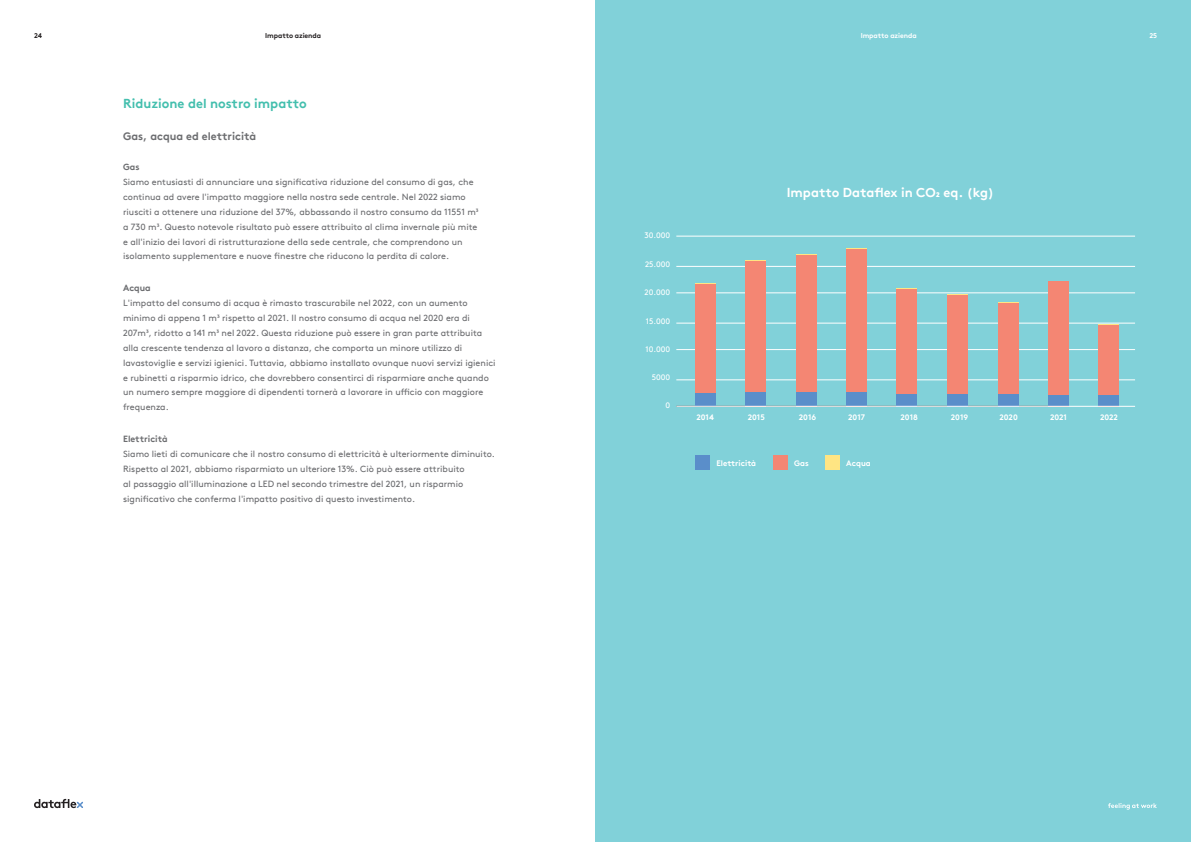
<style>
.page{position:relative;width:1191px;height:842px;background:#fff}
.page>*{position:absolute;margin:0;border:0;box-sizing:border-box;transform-origin:0 0}
.t1{font:700 13px "Brown Pro TT";color:#fff}
.Groene_header_normaal{font:700 13px "Brown Pro TT";color:#44bfae}
.Header_klein_grijs{font:700 11px "Brown Pro TT";color:#6c6d70}
.Broodtekst_grijs{font:9px/14.9px "Brown Pro TT";color:#6c6d70}
.Header_klein_grijs-2{font:700 9px "Brown Pro TT";color:#6c6d70}
.t2{font:700 8px "Brown Pro TT";color:#fff}
.t3{font:8px "Brown Pro TT";color:#fff}
.t4{font:700 7px "Brown Pro TT";letter-spacing:-.01em;color:#231f20}
.t5{font:700 7px "Brown Pro TT";letter-spacing:-.01em;color:#fff}
.s1{font-weight:700}
</style>
<div class="page">
<svg style="left:34px;top:799px;width:49px;height:9px"></svg>
<div style="left:596px;top:0;width:595px;height:842px;background:#81d1d9"></div>
<hr style="left:676px;top:349px;width:459px;height:1px;background:#fff">
<hr style="left:676px;top:292px;width:459px;height:1px;background:#fff">
<hr style="left:676px;top:236px;width:459px;height:1px;background:#fff">
<hr style="left:676px;top:379px;width:459px;height:1px;background:#fff">
<hr style="left:676px;top:323px;width:459px;height:1px;background:#fff">
<hr style="left:676px;top:266px;width:459px;height:1px;background:#fff">
<div style="left:695px;top:393px;width:20px;height:13px;background:#5a8eca"></div>
<div style="left:695px;top:284px;width:20px;height:109px;background:#f48673"></div>
<div style="left:745px;top:261px;width:20px;height:145px;background:#f48673"></div>
<div style="left:745px;top:393px;width:20px;height:13px;background:#5a8eca"></div>
<div style="left:796px;top:255px;width:20px;height:151px;background:#f48673"></div>
<div style="left:796px;top:393px;width:20px;height:13px;background:#5a8eca"></div>
<div style="left:846px;top:249px;width:20px;height:157px;background:#f48673"></div>
<div style="left:846px;top:393px;width:20px;height:13px;background:#5a8eca"></div>
<div style="left:896px;top:289px;width:21px;height:117px;background:#f48673"></div>
<div style="left:896px;top:394px;width:21px;height:12px;background:#5a8eca"></div>
<div style="left:947px;top:294px;width:20px;height:75px;background:#ffe583"></div>
<div style="left:947px;top:295px;width:20px;height:111px;background:#f48673"></div>
<div style="left:947px;top:394px;width:20px;height:12px;background:#5a8eca"></div>
<div style="left:998px;top:302px;width:20px;height:67px;background:#ffe583"></div>
<div style="left:998px;top:303px;width:20px;height:103px;background:#f48673"></div>
<div style="left:998px;top:394px;width:20px;height:12px;background:#5a8eca"></div>
<div style="left:1047px;top:281px;width:21px;height:125px;background:#f48673"></div>
<div style="left:1047px;top:396px;width:21px;height:10px;background:#5a8eca"></div>
<div style="left:1098px;top:324px;width:21px;height:45px;background:#ffe583"></div>
<div style="left:1098px;top:325px;width:21px;height:81px;background:#f48673"></div>
<div style="left:1098px;top:396px;width:21px;height:10px;background:#5a8eca"></div>
<div style="left:695px;top:455px;width:15px;height:15px;background:#5a8eca"></div>
<div style="left:773px;top:455px;width:14px;height:15px;background:#f48673"></div>
<div style="left:825px;top:455px;width:14px;height:15px;background:#ffe583"></div>
<hr style="left:676px;top:406px;width:459px;height:1px;background:#fff">
<svg style="left:1108px;top:803px;width:49px;height:7px"></svg>
<p class="t4" style="left:34px;top:30px;width:9px">24</p>
<p class="t4" style="left:265px;top:30px;width:57px">Impatto azienda</p>
<p class="Groene_header_normaal" style="left:123px;top:93px;width:185px">Riduzione del nostro impatto</p>
<p class="Header_klein_grijs" style="left:123px;top:128px;width:135px">Gas, acqua ed elettricità</p>
<p class="Header_klein_grijs-2" style="left:123px;top:160px;width:18px">Gas</p>
<p class="Broodtekst_grijs" style="left:123px;top:174px;width:357px">Siamo entusiasti di annunciare una significativa riduzione del consumo di gas, che continua ad avere l'impatto maggiore nella nostra sede centrale. Nel 2022 siamo riusciti a ottenere una riduzione del 37%, abbassando il nostro consumo da 11551 m3 a 730 m3. Questo notevole risultato può essere attribuito al clima invernale più mite e all'inizio dei lavori di ristrutturazione della sede centrale, che comprendono un isolamento supplementare e nuove finestre che riducono la perdita di calore.</p>
<p class="Broodtekst_grijs" style="left:123px;top:280px;width:374px"><span class="s1">Acqua<br></span>L'impatto del consumo di acqua è rimasto trascurabile nel 2022, con un aumento minimo di appena 1 m3 rispetto al 2021. Il nostro consumo di acqua nel 2020 era di 207m3, ridotto a 141 m3 nel 2022. Questa riduzione può essere in gran parte attribuita alla crescente tendenza al lavoro a distanza, che comporta un minore utilizzo di lavastoviglie e servizi igienici. Tuttavia, abbiamo installato ovunque nuovi servizi igienici e rubinetti a risparmio idrico, che dovrebbero consentirci di risparmiare anche quando un numero sempre maggiore di dipendenti tornerà a lavorare in ufficio con maggiore frequenza.</p>
<p class="Broodtekst_grijs" style="left:123px;top:431px;width:373px"><span class="s1">Elettricità<br></span>Siamo lieti di comunicare che il nostro consumo di elettricità è ulteriormente diminuito.<br>Rispetto al 2021, abbiamo risparmiato un ulteriore 13%. Ciò può essere attribuito<br>al passaggio all'illuminazione a LED nel secondo trimestre del 2021, un risparmio significativo che conferma l'impatto positivo di questo investimento.</p>
<p class="t5" style="left:860px;top:30px;width:57px">Impatto azienda</p>
<p class="t5" style="left:1149px;top:30px;width:9px">25</p>
<p class="t3" style="left:644px;top:229px;width:27px">30.000</p>
<p class="t3" style="left:645px;top:258px;width:27px">25.000</p>
<p class="t3" style="left:644px;top:286px;width:27px">20.000</p>
<p class="t3" style="left:646px;top:315px;width:26px">15.000</p>
<p class="t3" style="left:645px;top:343px;width:26px">10.000</p>
<p class="t3" style="left:652px;top:371px;width:20px">5000</p>
<p class="t3" style="left:665px;top:399px;width:6px">0</p>
<h1 class="t1" style="left:786px;top:182px;width:209px">Impatto Dataflex in CO2 eq. (kg)</h1>
<p class="t2" style="left:696px;top:410px;width:19px">2014</p>
<p class="t2" style="left:748px;top:410px;width:19px">2015</p>
<p class="t2" style="left:799px;top:410px;width:19px">2016</p>
<p class="t2" style="left:848px;top:410px;width:18px">2017</p>
<p class="t2" style="left:900px;top:410px;width:19px">2018</p>
<p class="t2" style="left:951px;top:410px;width:19px">2019</p>
<p class="t2" style="left:999px;top:410px;width:20px">2020</p>
<p class="t2" style="left:1050px;top:410px;width:18px">2021</p>
<p class="t2" style="left:1100px;top:410px;width:19px">2022</p>
<p class="t2" style="left:716px;top:457px;width:41px">Elettricità</p>
<p class="t2" style="left:794px;top:457px;width:16px">Gas</p>
<p class="t2" style="left:846px;top:457px;width:26px">Acqua</p>
</div>
